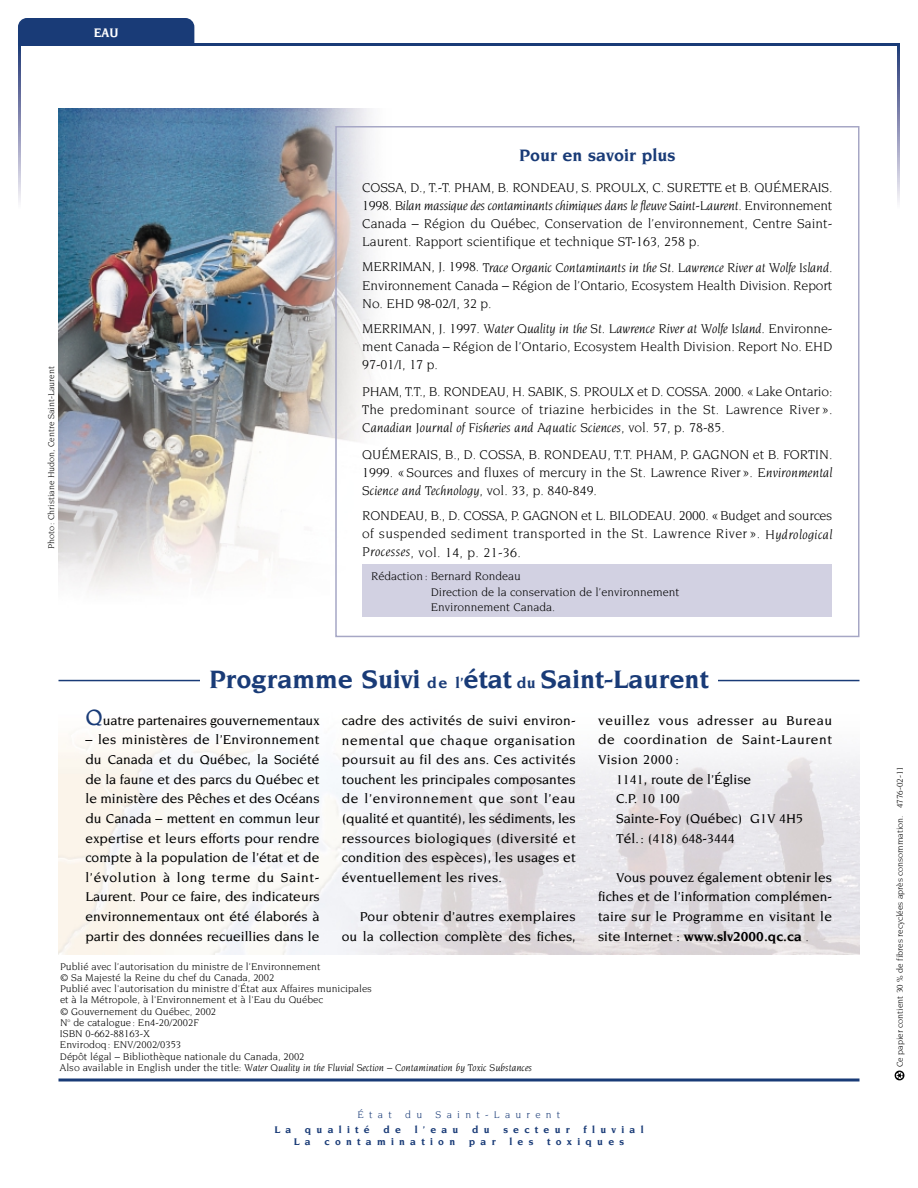
<style>
.page{position:relative;width:918px;height:1188px;background:#fff}
.page>*{position:absolute;margin:0;border:0;box-sizing:border-box;transform-origin:0 0}
.t1{font:700 27.3px "Novarese";color:#193b77}
.t2{font:700 18px "Novarese";color:#193b77}
.t3{font:13.8px/18px "Novarese";color:#000;text-align:justify}
.t4{font:500 13.8px/19.6px "Novarese";color:#000;text-align:justify}
.t5{font:500 13.8px "Novarese";letter-spacing:.04em;color:#000}
.t6{font:500 13.8px "Novarese";letter-spacing:.045em;color:#000}
.t7{font:700 13.5px "Novarese";color:#fff;scale:.94 1}
.t8{font:12px/15.8px "Novarese";color:#000}
.t9{font:10.5px/11.2px "Novarese";color:#000}
.t10{font:700 10.5px "Novarese";letter-spacing:.5em;color:#193b77}
.t11{font:10.5px "Novarese";letter-spacing:.5em;color:#193b77}
.t12{font:9px "Novarese";color:#000}
.s1{font-style:italic}
.s2{font-size:16.05px}
.s3{font-weight:700}
.s4{font-weight:400}
.s5{font-size:24px;color:#193b77}
</style>
<div class="page">
<img style="left:58px;top:108px;width:363px;height:530px">
<div style="left:363px;top:564px;width:469px;height:53px;background:#d2d1e2"></div>
<svg style="left:58px;top:1078px;width:802px;height:4px;background:#526b98"></svg>
<hr style="left:18px;top:43px;width:882px;height:3px;background:#193b77">
<svg style="left:897px;top:46px;width:3px;height:156px"></svg>
<svg style="left:18px;top:18px;width:176px;height:192px"></svg>
<div style="left:335px;top:126px;width:525px;height:511px;border:2px solid #a6a7c5"></div>
<svg style="left:895px;top:1071px;width:10px;height:10px"></svg>
<img style="left:58px;top:733px;width:802px;height:222px">
<hr style="left:59px;top:680px;width:141px;height:1px;background:#193b77">
<hr style="left:718px;top:680px;width:141px;height:1px;background:#193b77">
<p class="t7" style="left:94px;top:27px;width:28px">EAU</p>
<p class="t12" style="left:47px;top:549px;width:185px;rotate:-90deg">Photo : Christiane Hudon, Centre Saint-Laurent</p>
<h2 class="t2" style="left:519px;top:147px;width:158px">Pour en savoir plus</h2>
<p class="t3" style="left:362px;top:179px;width:472px">COSSA, D., T.-T. PHAM, B. RONDEAU, S. PROULX, C. SURETTE et B. QUÉMERAIS.<br>1998. <span class="s1">Bilan massique des contaminants chimiques dans le fleuve Saint-Laurent.</span> Environnement Canada – Région du Québec, Conservation de l’environnement, Centre Saint-Laurent. Rapport scientifique et technique ST-163, 258 p.</p>
<p class="t3" style="left:362px;top:259px;width:472px">MERRIMAN, J. 1998. <span class="s1">Trace Organic Contaminants in the St. Lawrence River at Wolfe Island</span>.<br>Environnement Canada – Région de l’Ontario, Ecosystem Health Division. Report No. EHD 98-02/I, 32 p.</p>
<p class="t3" style="left:362px;top:320px;width:472px">MERRIMAN, J. 1997. <span class="s1">Water Quality in the St. Lawrence River at Wolfe Island</span>. Environne&shy;ment Canada – Région de l’Ontario, Ecosystem Health Division. Report No. EHD 97-01/I, 17 p.</p>
<p class="t3" style="left:362px;top:383px;width:472px">PHAM, T.T., B. RONDEAU, H. SABIK, S. PROULX et D. COSSA. 2000. «Lake Ontario:<br>The predominant source of triazine herbicides in the St. Lawrence River ».<br><span class="s1">Canadian Journal of Fisheries and Aquatic Sciences</span>, vol. 57, p. 78-85.</p>
<p class="t3" style="left:362px;top:446px;width:472px">QUÉMERAIS, B., D. COSSA, B. RONDEAU, T.T. PHAM, P. GAGNON et B. FORTIN.<br>1999. «Sources and fluxes of mercury in the St. Lawrence River ». E<span class="s1">nvironmental Science and Technology</span>, vol. 33, p. 840-849.</p>
<p class="t3" style="left:362px;top:508px;width:472px">RONDEAU, B., D. COSSA, P. GAGNON et L. BILODEAU. 2000. «Budget and sources of suspended sediment transported in the St. Lawrence River ». <span class="s1">Hydrological Processes</span>, vol. 14, p. 21-36.</p>
<p class="t8" style="left:431px;top:569px;width:250px;text-indent:-60px">Rédaction : Bernard Rondeau<br>Direction de la conservation de l’environnement<br>Environnement Canada.</p>
<h1 class="t1" style="left:209px;top:667px;width:501px">Programme Suivi <span class="s2">de l’</span>état <span class="s2">du</span> Saint-Laurent</h1>
<p class="t5" style="left:598px;top:715px;width:236px">veuillez vous adresser au Bureau</p>
<p class="t6" style="left:598px;top:734px;width:236px">de coordination de Saint-Laurent</p>
<p class="t5" style="left:598px;top:754px;width:82px">Vision 2000 :</p>
<p class="t4" style="left:616px;top:770px;width:137px">1141, route de l’Église</p>
<p class="t4" style="left:616px;top:790px;width:65px">C.P. 10 100</p>
<p class="t4" style="left:616px;top:809px;width:189px">Sainte-Foy (Québec) G1V 4H5</p>
<p class="t4" style="left:616px;top:829px;width:120px">Tél. : (418) 648-3444</p>
<p class="t4" style="left:598px;top:868px;width:236px;text-indent:18px">Vous pouvez également obtenir les fiches et de l’information complémen&shy;taire sur le Programme en visitant le site Internet : <span class="s3">www.slv2000.qc.ca</span> <span class="s4">.</span></p>
<p class="t4" style="left:86px;top:711px;width:236px"><span class="s5">Q</span>uatre partenaires gouvernementaux</p>
<p class="t4" style="left:86px;top:731px;width:236px">– les ministères de l’Environnement du Canada et du Québec, la Société de la faune et des parcs du Québec et le ministère des Pêches et des Océans du Canada – mettent en commun leur expertise et leurs efforts pour rendre compte à la population de l’état et de l’évolution à long terme du Saint-Laurent. Pour ce faire, des indicateurs environnementaux ont été élaborés à partir des données recueillies dans le</p>
<p class="t4" style="left:342px;top:711px;width:236px">cadre des activités de suivi environ&shy;nemental que chaque organisation poursuit au fil des ans. Ces activités touchent les principales composantes de l’environnement que sont l’eau (qualité et quantité), les sédiments, les ressources biologiques (diversité et condition des espèces), les usages et éventuellement les rives.</p>
<p class="t4" style="left:342px;top:908px;width:236px;text-align:right">Pour obtenir d’autres exemplaires ou la collection complète des fiches,</p>
<p class="t9" style="left:60px;top:961px;width:474px">Publié avec l’autorisation du ministre de l’Environnement<br>© Sa Majesté la Reine du chef du Canada, 2002<br>Publié avec l'autorisation du ministre d'État aux Affaires municipales<br>et à la Métropole, à l'Environnement et à l'Eau du Québec<br>© Gouvernement du Québec, 2002<br>N<sup>o</sup> de catalogue : En4-20/2002F<br>ISBN 0-662-88163-X<br>Envirodoq : ENV/2002/0353<br>Dépôt légal – Bibliothèque nationale du Canada, 2002<br>Also available in English under the title: <span class="s1">Water Quality in the Fluvial Section – Contamination by Toxic Substances</span></p>
<p class="t11" style="left:357px;top:1110px;width:36px">État</p>
<p class="t11" style="left:405px;top:1110px;width:18px">d u</p>
<p class="t11" style="left:436px;top:1110px;width:126px">Saint-Laurent</p>
<p class="t10" style="left:274px;top:1125px;width:18px">L a</p>
<p class="t10" style="left:305px;top:1125px;width:66px">qualité</p>
<p class="t10" style="left:383px;top:1125px;width:19px">d e</p>
<p class="t10" style="left:415px;top:1125px;width:45px">l’eau</p>
<p class="t10" style="left:472px;top:1125px;width:19px">d u</p>
<p class="t10" style="left:503px;top:1125px;width:68px">secteur</p>
<p class="t10" style="left:584px;top:1125px;width:62px">fluvial</p>
<p class="t10" style="left:294px;top:1137px;width:18px">L a</p>
<p class="t10" style="left:325px;top:1137px;width:132px">contamination</p>
<p class="t10" style="left:469px;top:1137px;width:28px">par</p>
<p class="t10" style="left:509px;top:1137px;width:25px">les</p>
<p class="t10" style="left:547px;top:1137px;width:78px">toxiques</p>
<p class="t12" style="left:896px;top:1067px;width:303px;rotate:-90deg">Ce papier contient 30 % de fibres recyclées après consommation. 4776-02-11</p>
</div>
